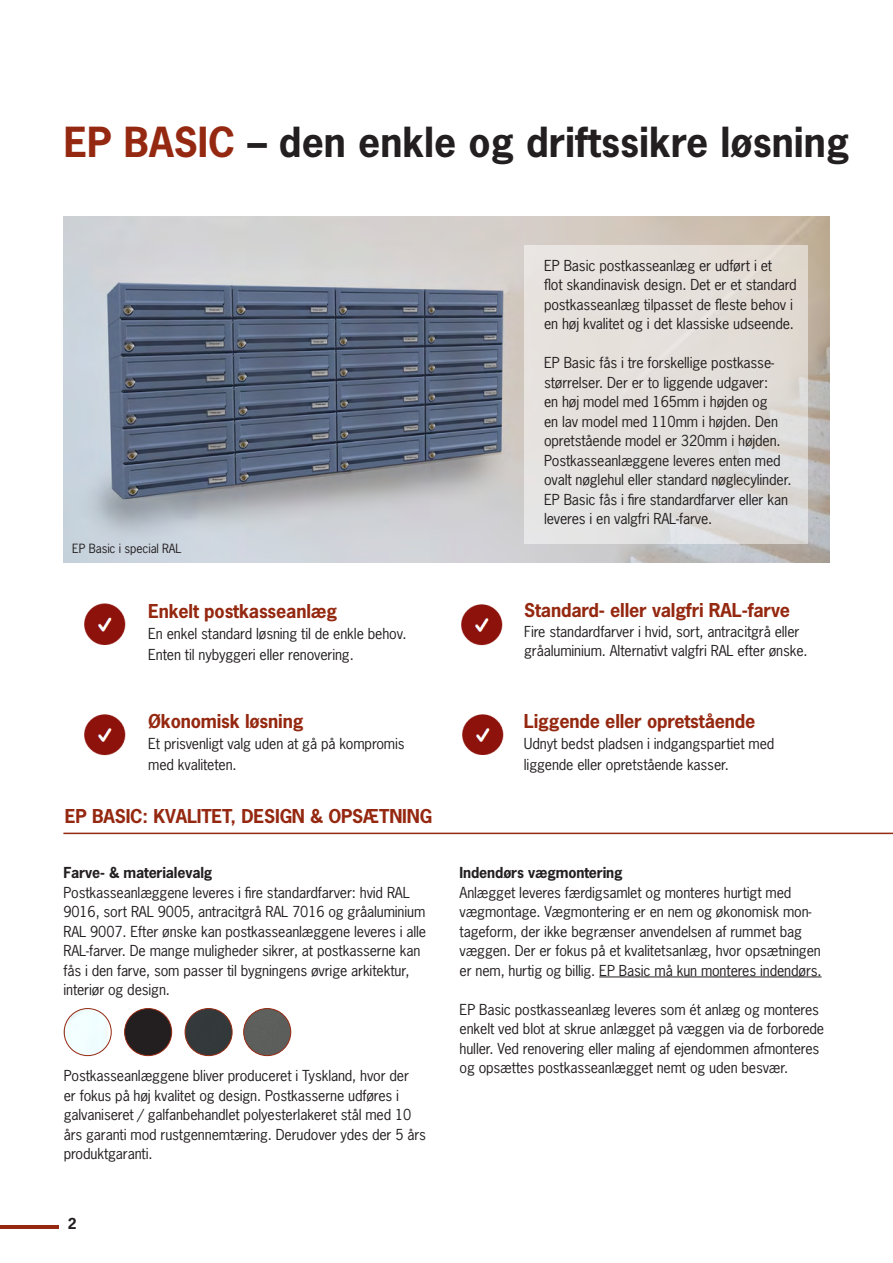
<style>
.page{position:relative;width:893px;height:1263px;background:#fff}
.page>*{position:absolute;margin:0;border:0;box-sizing:border-box;transform-origin:0 0}
.overskrift{font:700 39px "News Gothic Std";color:#231f20}
.mellemrubrik_blå{font:700 18px "News Gothic Std";letter-spacing:-.01em;color:#952810}
.mellemrubrik_rød{font:700 18px "News Gothic Std";letter-spacing:-.01em;color:#952810}
.brødtekst{font:14.25px/19.5px "News Gothic Std";letter-spacing:-.01em;color:#231f20}
.mellemrubrik_blå-2{font:14.25px/21px "News Gothic Std";letter-spacing:-.01em;color:#231f20}
.brødtekst-2{font:700 14.25px "News Gothic Std";letter-spacing:-.01em;color:#231f20}
.mellemrubrik_rød-2{font:700 14.25px "News Gothic Std";color:#231f20}
.brødtekst-3{font:12px "News Gothic Std";letter-spacing:-.01em;color:#231f20}
.s1{color:#952810}
</style>
<div class="page">
<hr style="left:0;top:1225px;width:58px;height:4px;background:#952810">
<img style="left:84px;top:603px;width:42px;height:41px">
<hr style="left:599px;top:976px;width:223px;height:1px;background:#231f20">
<img style="left:64px;top:217px;width:765px;height:345px">
<img style="left:461px;top:604px;width:42px;height:41px">
<img style="left:84px;top:714px;width:42px;height:41px">
<img style="left:462px;top:714px;width:42px;height:41px">
<div style="left:185px;top:1008px;width:47px;height:47px;background:#33393a;border-radius:24px"></div>
<div style="left:185px;top:1008px;width:48px;height:48px;border:1px solid #952810;border-radius:50%"></div>
<img style="left:64px;top:1008px;width:47px;height:47px;border-radius:24px">
<div style="left:64px;top:1008px;width:48px;height:48px;border:1px solid #952810;border-radius:50%"></div>
<div style="left:244px;top:1008px;width:47px;height:47px;background:#5d5f5c;border-radius:24px"></div>
<div style="left:243px;top:1008px;width:48px;height:48px;border:1px solid #952810;border-radius:50%"></div>
<hr style="left:63px;top:833px;width:830px;height:1px;background:#952810">
<div style="left:524px;top:246px;width:284px;height:298px;background:linear-gradient(to right,#e8e4e2,#dedad6)"></div>
<div style="left:125px;top:1008px;width:47px;height:47px;background:#231f20;border-radius:50%"></div>
<div style="left:124px;top:1008px;width:48px;height:48px;border:1px solid #952810;border-radius:50%"></div>
<p class="overskrift" style="left:64px;top:117px;width:787px"><span class="s1">EP BASIC</span> – den enkle og driftssikre løsning</p>
<p class="brødtekst-3" style="left:72px;top:541px;width:111px">EP Basic i special RAL</p>
<p class="mellemrubrik_blå" style="left:148px;top:599px;width:191px">Enkelt postkasseanlæg</p>
<p class="brødtekst" style="left:148px;top:623px;width:260px;line-height:21px">En enkel standard løsning til de enkle behov.<br>Enten til nybyggeri eller renovering.</p>
<p class="mellemrubrik_blå" style="left:148px;top:709px;width:157px">Økonomisk løsning</p>
<p class="brødtekst" style="left:148px;top:734px;width:258px">Et prisvenligt valg uden at gå på kompromis</p>
<p class="brødtekst" style="left:148px;top:755px;width:90px">med kvaliteten.</p>
<p class="mellemrubrik_rød" style="left:65px;top:805px;width:369px">EP BASIC: KVALITET, DESIGN &amp; OPSÆTNING</p>
<p class="brødtekst-2" style="left:63px;top:863px;width:151px">Farve- &amp; materialevalg</p>
<p class="brødtekst" style="left:63px;top:882px;width:364px">Postkasseanlæggene leveres i fire standardfarver: hvid RAL 9016, sort RAL 9005, antracitgrå RAL 7016 og gråaluminium RAL 9007. Efter ønske kan postkasseanlæggene leveres i alle RAL-farver. De mange muligheder sikrer, at postkasserne kan fås i den farve, som passer til bygningens øvrige arkitektur, interiør og design.</p>
<p class="brødtekst" style="left:64px;top:1066px;width:364px">Postkasseanlæggene bliver produceret i Tyskland, hvor der<br>er fokus på høj kvalitet og design. Postkasserne udføres i galvaniseret / galfanbehandlet polyesterlakeret stål med 10 års garanti mod rustgennemtæring. Derudover ydes der 5 års produktgaranti.</p>
<p class="mellemrubrik_rød-2" style="left:68px;top:1214px;width:10px">2</p>
<p class="brødtekst" style="left:544px;top:255px;width:230px">EP Basic postkasseanlæg er udført i et</p>
<p class="brødtekst" style="left:544px;top:275px;width:254px">flot skandinavisk design. Det er et standard postkasseanlæg tilpasset de fleste behov i en høj kvalitet og i det klassiske udseende.</p>
<p class="brødtekst" style="left:544px;top:353px;width:232px">EP Basic fås i tre forskellige postkasse&shy;størrelser. Der er to liggende udgaver:</p>
<p class="brødtekst" style="left:544px;top:392px;width:249px">en høj model med 165mm i højden og<br>en lav model med 110mm i højden. Den opretstående model er 320mm i højden.<br>Postkasseanlæggene leveres enten med ovalt nøglehul eller standard nøglecylinder.</p>
<p class="brødtekst" style="left:544px;top:489px;width:245px">EP Basic fås i fire standardfarver eller kan leveres i en valgfri RAL-farve.</p>
<p class="mellemrubrik_blå" style="left:524px;top:599px;width:267px">Standard- eller valgfri RAL-farve</p>
<p class="brødtekst" style="left:524px;top:622px;width:285px">Fire standardfarver i hvid, sort, antracitgrå eller gråaluminium. Alternativt valgfri RAL efter ønske.</p>
<p class="mellemrubrik_blå" style="left:524px;top:709px;width:233px">Liggende eller opretstående</p>
<p class="mellemrubrik_blå-2" style="left:524px;top:733px;width:252px">Udnyt bedst pladsen i indgangspartiet med liggende eller opretstående kasser.</p>
<p class="brødtekst-2" style="left:460px;top:863px;width:165px">Indendørs vægmontering</p>
<p class="brødtekst" style="left:460px;top:882px;width:364px">Anlægget leveres færdigsamlet og monteres hurtigt med vægmontage. Vægmontering er en nem og økonomisk mon&shy;tageform, der ikke begrænser anvendelsen af rummet bag væggen. Der er fokus på et kvalitetsanlæg, hvor opsætningen er nem, hurtig og billig. EP Basic må kun monteres indendørs.</p>
<p class="brødtekst" style="left:460px;top:999px;width:366px">EP Basic postkasseanlæg leveres som ét anlæg og monteres enkelt ved blot at skrue anlægget på væggen via de forborede huller. Ved renovering eller maling af ejendommen afmonteres</p>
<p class="brødtekst" style="left:460px;top:1058px;width:330px">og opsættes postkasseanlægget nemt og uden besvær.</p>
</div>
